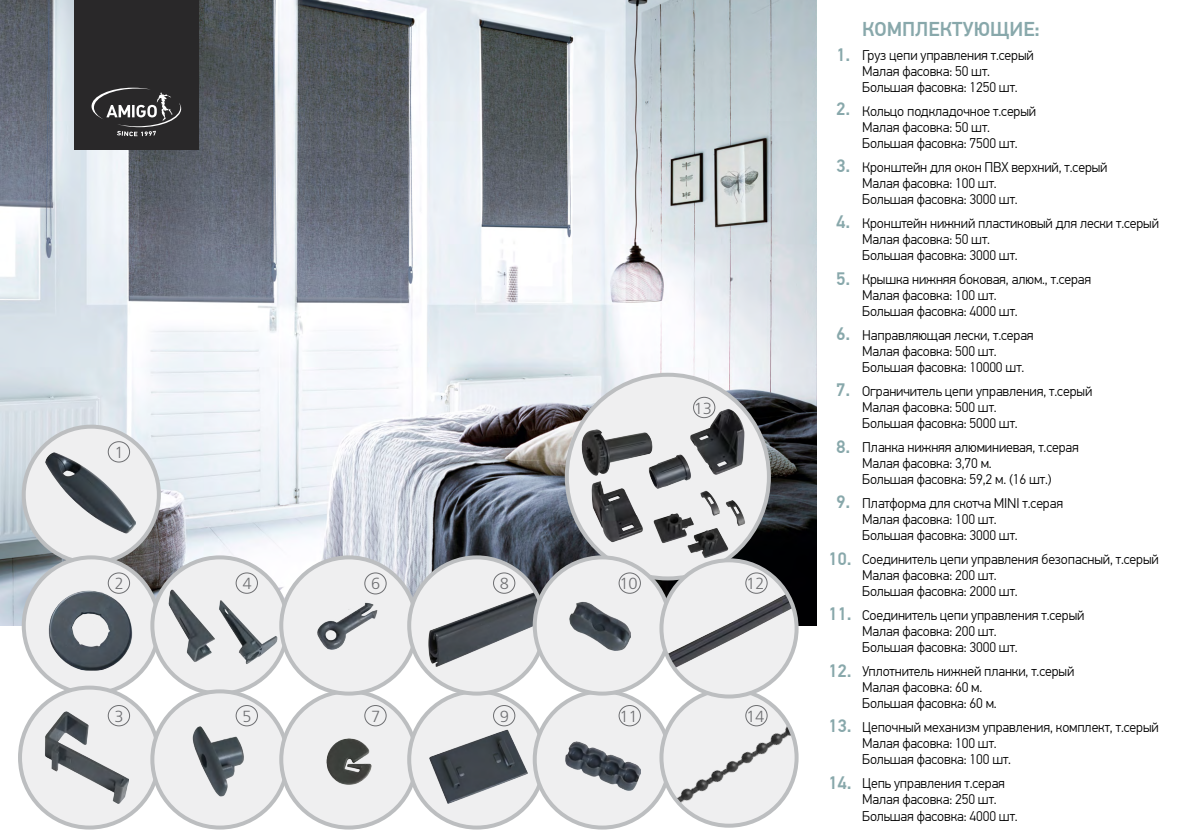
<style>
.page{position:relative;width:1191px;height:840px;background:#fff}
.page>*{position:absolute;margin:0;border:0;box-sizing:border-box;transform-origin:0 0}
.t1{font:500 20px "PF Din Text Pro";color:#88a8ab}
.t2{font:500 18px "PF Din Text Pro";color:#88a8ab}
.t3{font:300 16px "Free Set C";letter-spacing:-.05em;color:#6d6e71}
.t4{font:300 14px/16px "PF Din Text Pro";letter-spacing:-.01em;color:#000}
</style>
<div class="page">
<img style="left:0;top:0;width:816px;height:625px">
<div style="left:24px;top:426px;width:135px;height:136px;background:#efeff0;border-radius:50%"></div>
<img style="left:46px;top:452px;width:90px;height:81px">
<div style="left:22px;top:424px;width:139px;height:140px;border:4px solid #bcbec0;border-radius:50%"></div>
<div style="left:24px;top:557px;width:135px;height:136px;background:#efeff0;border-radius:50%"></div>
<img style="left:40px;top:586px;width:93px;height:84px">
<div style="left:20px;top:687px;width:139px;height:140px;background:#efeff0;border-radius:50%"></div>
<img style="left:45px;top:711px;width:84px;height:92px">
<div style="left:18px;top:685px;width:143px;height:144px;border:4px solid #bcbec0;border-radius:50%"></div>
<svg style="left:567px;top:374px;width:202px;height:204px;fill:#efeff0"></svg>
<img style="left:581px;top:397px;width:167px;height:161px">
<div style="left:74px;top:0;width:125px;height:150px;background:#292829"></div>
<svg style="left:92px;top:88px;width:89px;height:48px"></svg>
<div style="left:152px;top:557px;width:135px;height:136px;background:#efeff0;border-radius:50%"></div>
<img style="left:168px;top:589px;width:109px;height:79px">
<div style="left:152px;top:691px;width:135px;height:136px;background:#efeff0;border-radius:50%"></div>
<img style="left:192px;top:711px;width:66px;height:86px">
<div style="left:150px;top:689px;width:139px;height:140px;border:4px solid #bcbec0;border-radius:50%"></div>
<div style="left:281px;top:691px;width:135px;height:136px;background:#efeff0;border-radius:50%"></div>
<img style="left:326px;top:738px;width:46px;height:45px">
<div style="left:409px;top:691px;width:135px;height:136px;background:#efeff0;border-radius:50%"></div>
<img style="left:429px;top:729px;width:99px;height:73px">
<div style="left:281px;top:557px;width:135px;height:136px;background:#efeff0;border-radius:50%"></div>
<img style="left:317px;top:602px;width:61px;height:46px">
<div style="left:279px;top:555px;width:139px;height:140px;border:4px solid #bcbec0;border-radius:50%"></div>
<div style="left:409px;top:557px;width:135px;height:136px;background:#efeff0;border-radius:50%"></div>
<img style="left:426px;top:557px;width:118px;height:109px">
<div style="left:407px;top:555px;width:139px;height:140px;border:4px solid #bcbec0;border-radius:50%"></div>
<div style="left:535px;top:691px;width:135px;height:136px;background:#efeff0;border-radius:50%"></div>
<img style="left:565px;top:741px;width:75px;height:48px">
<div style="left:535px;top:557px;width:135px;height:136px;background:#efeff0;border-radius:50%"></div>
<img style="left:569px;top:602px;width:62px;height:47px">
<div style="left:533px;top:555px;width:139px;height:140px;border:4px solid #bcbec0;border-radius:50%"></div>
<div style="left:236px;top:572px;width:22px;height:21px;border:1px solid #6d6e71;border-radius:50%"></div>
<div style="left:108px;top:441px;width:22px;height:21px;border:1px solid #6d6e71;border-radius:50%"></div>
<div style="left:108px;top:572px;width:22px;height:21px;border:1px solid #6d6e71;border-radius:50%"></div>
<div style="left:108px;top:704px;width:22px;height:22px;border:1px solid #6d6e71;border-radius:50%"></div>
<div style="left:236px;top:704px;width:22px;height:22px;border:1px solid #6d6e71;border-radius:50%"></div>
<svg style="left:661px;top:689px;width:135px;height:136px"></svg>
<img style="left:662px;top:707px;width:134px;height:111px">
<div style="left:659px;top:687px;width:139px;height:140px;border:4px solid #bcbec0;border-radius:50%"></div>
<img style="left:661px;top:560px;width:135px;height:136px;border-radius:68px">
<div style="left:659px;top:558px;width:139px;height:140px;border:4px solid #bcbec0;border-radius:50%"></div>
<div style="left:364px;top:572px;width:23px;height:22px;border:1px solid #6d6e71;border-radius:50%"></div>
<div style="left:364px;top:704px;width:23px;height:22px;border:1px solid #6d6e71;border-radius:50%"></div>
<div style="left:493px;top:572px;width:22px;height:21px;border:1px solid #6d6e71;border-radius:50%"></div>
<div style="left:493px;top:704px;width:22px;height:22px;border:1px solid #6d6e71;border-radius:50%"></div>
<div style="left:618px;top:572px;width:23px;height:21px;border:1px solid #6d6e71;border-radius:50%"></div>
<div style="left:618px;top:704px;width:23px;height:22px;border:1px solid #6d6e71;border-radius:50%"></div>
<div style="left:745px;top:572px;width:22px;height:21px;border:1px solid #6d6e71;border-radius:50%"></div>
<div style="left:745px;top:704px;width:22px;height:22px;border:1px solid #6d6e71;border-radius:50%"></div>
<div style="left:693px;top:396px;width:22px;height:22px;border:1px solid #6d6e71;border-radius:50%"></div>
<p class="t3" style="left:114px;top:444px;width:11px">1</p>
<p class="t3" style="left:114px;top:575px;width:11px">2</p>
<p class="t3" style="left:242px;top:575px;width:11px">4</p>
<p class="t3" style="left:371px;top:575px;width:11px">6</p>
<p class="t3" style="left:114px;top:707px;width:11px">3</p>
<p class="t3" style="left:242px;top:707px;width:11px">5</p>
<p class="t3" style="left:371px;top:707px;width:11px">7</p>
<p class="t3" style="left:499px;top:575px;width:11px">8</p>
<p class="t3" style="left:499px;top:707px;width:11px">9</p>
<p class="t3" style="left:693px;top:399px;width:20px">13</p>
<p class="t3" style="left:619px;top:575px;width:20px">10</p>
<p class="t3" style="left:619px;top:707px;width:20px">11</p>
<p class="t3" style="left:745px;top:575px;width:20px">12</p>
<p class="t3" style="left:745px;top:707px;width:20px">14</p>
<p class="t2" style="left:836px;top:44px;width:16px">1.</p>
<p class="t2" style="left:836px;top:98px;width:16px">2.</p>
<p class="t2" style="left:836px;top:155px;width:16px">3.</p>
<p class="t2" style="left:836px;top:211px;width:16px">4.</p>
<p class="t2" style="left:836px;top:268px;width:16px">5.</p>
<p class="t2" style="left:836px;top:323px;width:16px">6.</p>
<p class="t2" style="left:836px;top:379px;width:16px">7.</p>
<p class="t2" style="left:836px;top:436px;width:16px">8.</p>
<p class="t2" style="left:836px;top:491px;width:16px">9.</p>
<p class="t2" style="left:828px;top:548px;width:25px">10.</p>
<p class="t2" style="left:828px;top:602px;width:25px">11.</p>
<p class="t2" style="left:828px;top:659px;width:25px">12.</p>
<p class="t2" style="left:828px;top:715px;width:25px">13.</p>
<p class="t2" style="left:828px;top:771px;width:25px">14.</p>
<h1 class="t1" style="left:862px;top:17px;width:179px">КОМПЛЕКТУЮЩИЕ:</h1>
<p class="t4" style="left:862px;top:47px;width:173px">Груз цепи управления т.серый<br>Малая фасовка: 50 шт.<br>Большая фасовка: 1250 шт.</p>
<p class="t4" style="left:862px;top:103px;width:175px">Кольцо подкладочное т.серый<br>Малая фасовка: 50 шт.<br>Большая фасовка: 7500 шт.</p>
<p class="t4" style="left:862px;top:159px;width:247px">Кронштейн для окон ПВХ верхний, т.серый<br>Малая фасовка: 100 шт.<br>Большая фасовка: 3000 шт.</p>
<p class="t4" style="left:862px;top:215px;width:298px">Кронштейн нижний пластиковый для лески т.серый<br>Малая фасовка: 50 шт.<br>Большая фасовка: 3000 шт.</p>
<p class="t4" style="left:862px;top:271px;width:231px">Крышка нижняя боковая, алюм., т.серая<br>Малая фасовка: 100 шт.<br>Большая фасовка: 4000 шт.</p>
<p class="t4" style="left:862px;top:327px;width:173px">Направляющая лески, т.серая<br>Малая фасовка: 500 шт.<br>Большая фасовка: 10000 шт.</p>
<p class="t4" style="left:862px;top:383px;width:231px">Ограничитель цепи управления, т.серый<br>Малая фасовка: 500 шт.<br>Большая фасовка: 5000 шт.</p>
<p class="t4" style="left:862px;top:439px;width:218px">Планка нижняя алюминиевая, т.серая<br>Малая фасовка: 3,70 м.<br>Большая фасовка: 59,2 м. (16 шт.)</p>
<p class="t4" style="left:862px;top:495px;width:202px">Платформа для скотча MINI т.серая<br>Малая фасовка: 100 шт.<br>Большая фасовка: 3000 шт.</p>
<p class="t4" style="left:862px;top:551px;width:298px">Соединитель цепи управления безопасный, т.серый<br>Малая фасовка: 200 шт.<br>Большая фасовка: 2000 шт.</p>
<p class="t4" style="left:862px;top:607px;width:224px">Соединитель цепи управления т.серый<br>Малая фасовка: 200 шт.<br>Большая фасовка: 3000 шт.</p>
<p class="t4" style="left:862px;top:663px;width:214px">Уплотнитель нижней планки, т.серый<br>Малая фасовка: 60 м.<br>Большая фасовка: 60 м.</p>
<p class="t4" style="left:862px;top:719px;width:298px">Цепочный механизм управления, комплект, т.серый<br>Малая фасовка: 100 шт.<br>Большая фасовка: 100 шт.</p>
<p class="t4" style="left:862px;top:775px;width:157px">Цепь управления т.серая<br>Малая фасовка: 250 шт.<br>Большая фасовка: 4000 шт.</p>
</div>
